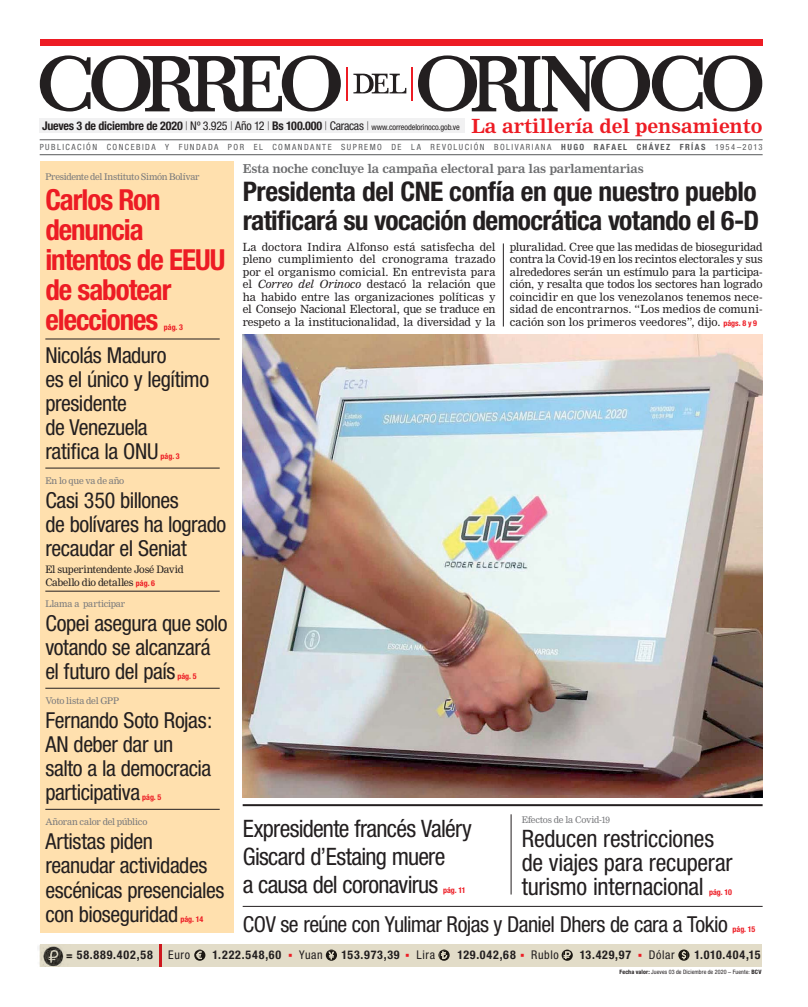
<style>
.page{position:relative;width:808px;height:1007px;background:#fff}
.page>*{position:absolute;margin:0;border:0;box-sizing:border-box;transform-origin:0 0}
.t1{font:700 condensed 29px/30px "Helvetica Neue";letter-spacing:-.035em;color:#ed1c24}
.t2{font:700 condensed 27px/28.7px "Helvetica Neue";letter-spacing:-.02em;color:#231f20}
.t3{font:condensed 24px/24px "Helvetica Neue";letter-spacing:-.015em;color:#231f20}
.t4{font:condensed 22px/24px "Helvetica Neue";letter-spacing:-.02em;color:#231f20}
.t5{font:700 19.1px "Nimrod MT Std";letter-spacing:-.005em;color:#ed1c24}
.t6{font:700 condensed 12px "Helvetica Neue";letter-spacing:-.02em;color:#231f20}
.t7{font:700 12px "Nimrod MT Std";letter-spacing:-.02em;color:#6d6e70}
.t8{font:700 condensed 12px "Helvetica Neue";letter-spacing:.015em;color:#231f20}
.t9{font:condensed 12px "Helvetica Neue";letter-spacing:.05em;color:#231f20}
.t10{font:700 condensed 12px "Helvetica Neue";letter-spacing:.075em;color:#231f20}
.t11{font:11px/12.5px "Nimrod MT Std";letter-spacing:-.005em;color:#231f20;text-align:justify}
.t12{font:10px/13px "Nimrod MT Std";letter-spacing:-.035em;color:#231f20}
.t13{font:9px "Nimrod MT Std";letter-spacing:-.03em;color:#77787b}
.t14{font:9px "Nimrod MT Std";letter-spacing:-.01em;color:#77787b}
.t15{font:condensed 8.5px "Helvetica Neue";letter-spacing:.17em;color:#58595b}
.t16{font:700 condensed 8px "Helvetica Neue";letter-spacing:-.005em;color:#ed1c24}
.t17{font:condensed 6px "Helvetica Neue";letter-spacing:.015em;color:#231f20}
.s1{font-weight:100}
.s2{font-weight:400}
.s3{font-weight:400;font-size:8.2px}
.s4{font-weight:700}
.s5{font-family:"Helvetica Neue";font-weight:700;font-stretch:condensed;font-size:8px;color:#ed1c24}
.s6{font-style:italic}
.s7{font-size:11px}
</style>
<div class="page">
<div style="left:40px;top:119px;width:425px;height:14px;background:#f1f1f2"></div>
<div style="left:40px;top:40px;width:722px;height:6px;background:#ed1c24"></div>
<svg style="left:418px;top:55px;width:344px;height:57px"></svg>
<svg style="left:40px;top:55px;width:301px;height:57px"></svg>
<svg style="left:353px;top:73px;width:53px;height:21px"></svg>
<hr style="left:347px;top:67px;width:1px;height:34px;background:#ed1c24">
<hr style="left:411px;top:67px;width:2px;height:34px;background:#ed1c24">
<hr style="left:40px;top:154px;width:723px;height:1px;background:#58595b">
<hr style="left:40px;top:139px;width:723px;height:1px;background:#58595b">
<div style="left:40px;top:944px;width:722px;height:23px;background:#e2dcc8"></div>
<hr style="left:160px;top:944px;width:2px;height:23px;background:#ce171e">
<img style="left:39px;top:945px;width:25px;height:21px">
<svg style="left:194px;top:949px;width:11px;height:11px"></svg>
<svg style="left:326px;top:949px;width:11px;height:11px"></svg>
<svg style="left:438px;top:949px;width:12px;height:11px"></svg>
<svg style="left:562px;top:949px;width:11px;height:11px"></svg>
<svg style="left:678px;top:949px;width:11px;height:11px"></svg>
<hr style="left:243px;top:905px;width:520px;height:1px;background:#231f20">
<hr style="left:503px;top:243px;width:1px;height:83px;background:#231f20">
<hr style="left:243px;top:804px;width:520px;height:2px;background:#231f20">
<hr style="left:511px;top:814px;width:1px;height:80px;background:#231f20">
<img style="left:243px;top:334px;width:520px;height:463px">
<div style="left:40px;top:162px;width:194px;height:771px;background:#ffe0ae"></div>
<hr style="left:45px;top:339px;width:175px;height:1px;background:#231f20">
<hr style="left:45px;top:468px;width:175px;height:1px;background:#231f20">
<hr style="left:45px;top:591px;width:175px;height:1px;background:#231f20">
<hr style="left:45px;top:688px;width:175px;height:1px;background:#231f20">
<hr style="left:45px;top:809px;width:175px;height:1px;background:#231f20">
<p class="t6" style="left:42px;top:122px;width:419px">Jueves 3 de diciembre de 2020 <span class="s1">|</span> <span class="s2">Nº 3.925</span> <span class="s1">|</span> <span class="s2">Año 12</span> <span class="s1">|</span> Bs 100.000 <span class="s1">|</span> <span class="s2">Caracas</span> <span class="s1">|</span> <span class="s3">www.correodelorinoco.gob.ve</span></p>
<h3 class="t5" style="left:471px;top:117px;width:293px">La artillería del pensamiento</h3>
<p class="t15" style="left:40px;top:144px;width:724px">PUBLICACIÓN CONCEBIDA Y FUNDADA POR EL COMANDANTE SUPREMO DE LA REVOLUCIÓN BOLIVARIANA <span class="s4">HUGO RAFAEL CHÁVEZ FRÍAS</span> 1954–2013</p>
<p class="t13" style="left:45px;top:172px;width:156px">Presidente del Instituto Simón Bolívar</p>
<h1 class="t1" style="left:45px;top:188px;width:182px">Carlos Ron denuncia intentos de EEUU de sabotear elecciones</h1>
<p class="t16" style="left:164px;top:324px;width:21px">pág. 3</p>
<h3 class="t4" style="left:45px;top:346px;width:165px">Nicolás Maduro<br>es el único y legítimo presidente<br>de Venezuela<br>ratifica la ONU</h3>
<p class="t16" style="left:161px;top:453px;width:21px">pág. 3</p>
<p class="t13" style="left:45px;top:476px;width:80px">En lo que va de año</p>
<h3 class="t4" style="left:45px;top:491px;width:182px">Casi 350 billones<br>de bolívares ha logrado recaudar el Seniat</h3>
<p class="t12" style="left:45px;top:563px;width:140px">El superintendente José David<br>Cabello dio detalles <span class="s5">pág. 6</span></p>
<p class="t14" style="left:45px;top:599px;width:82px">Llama a participar</p>
<h3 class="t4" style="left:45px;top:614px;width:184px">Copei asegura que solo votando se alcanzará el futuro del país</h3>
<p class="t16" style="left:177px;top:673px;width:21px">pág. 5</p>
<p class="t13" style="left:45px;top:696px;width:75px">Voto lista del GPP</p>
<h3 class="t4" style="left:45px;top:711px;width:168px">Fernando Soto Rojas:<br>AN deber dar un salto a la democracia participativa</h3>
<p class="t16" style="left:142px;top:794px;width:21px">pág. 5</p>
<p class="t13" style="left:45px;top:817px;width:104px">Añoran calor del público</p>
<h3 class="t4" style="left:45px;top:832px;width:181px">Artistas piden reanudar actividades escénicas presenciales con bioseguridad</h3>
<p class="t16" style="left:181px;top:915px;width:24px">pág. 14</p>
<p class="t7" style="left:243px;top:163px;width:403px">Esta noche concluye la campaña electoral para las parlamentarias</p>
<h2 class="t2" style="left:243px;top:180px;width:518px">Presidenta del CNE confía en que nuestro pueblo ratificará su vocación democrática votando el 6-D</h2>
<p class="t11" style="left:243px;top:241px;width:254px">La doctora Indira Alfonso está satisfecha del pleno cumplimiento del cronograma trazado por el organismo comicial. En entrevista para el <span class="s6">Correo del Orinoco</span> destacó la relación que ha habido entre las organizaciones políticas y el Consejo Nacional Electoral, que se traduce en respeto a la institucionalidad, la diversidad y la</p>
<p class="t11" style="left:510px;top:241px;width:254px">pluralidad. Cree que las medidas de bioseguridad contra la Covid-19 en los recintos electorales y sus alrededores serán un estímulo para la participa&shy;ción, y resalta que todos los sectores han logrado coincidir en que los venezolanos tenemos nece&shy;sidad de encontrarnos. “Los medios de comuni&shy;cación son los primeros veedores”, dijo. <span class="s5">págs. 8 y 9</span></p>
<p class="t13" style="left:522px;top:815px;width:90px">Efectos de la Covid-19</p>
<h3 class="t3" style="left:522px;top:829px;width:212px">Reducen restricciones de viajes para recuperar turismo internacional</h3>
<h3 class="t3" style="left:243px;top:817px;width:231px;line-height:28px">Expresidente francés Valéry<br>Giscard d’Estaing muere<br>a causa del coronavirus</h3>
<p class="t16" style="left:443px;top:887px;width:24px">pág. 11</p>
<h3 class="t4" style="left:243px;top:914px;width:487px">COV se reúne con Yulimar Rojas y Daniel Dhers de cara a Tokio</h3>
<p class="t16" style="left:732px;top:925px;width:24px">pág. 15</p>
<p class="t16" style="left:709px;top:889px;width:24px">pág. 10</p>
<p class="t10" style="left:66px;top:950px;width:88px"><span class="s7">=</span> 58.889.402,58</p>
<p class="t9" style="left:168px;top:950px;width:23px">Euro</p>
<p class="t8" style="left:212px;top:950px;width:70px">1.222.548,60</p>
<p class="t9" style="left:299px;top:950px;width:25px">Yuan</p>
<p class="t8" style="left:342px;top:950px;width:60px">153.973,39</p>
<p class="t9" style="left:416px;top:950px;width:20px">Lira</p>
<p class="t8" style="left:457px;top:950px;width:60px">129.042,68</p>
<p class="t9" style="left:531px;top:950px;width:29px">Rublo</p>
<p class="t8" style="left:580px;top:950px;width:53px">13.429,97</p>
<p class="t9" style="left:649px;top:950px;width:27px">Dólar</p>
<p class="t8" style="left:694px;top:950px;width:68px">1.010.404,15</p>
<p class="t17" style="left:619px;top:969px;width:143px"><span class="s4">Fecha valor:</span> Jueves 03 de Diciembre de 2020 – Fuente: <span class="s4">BCV</span></p>
</div>
